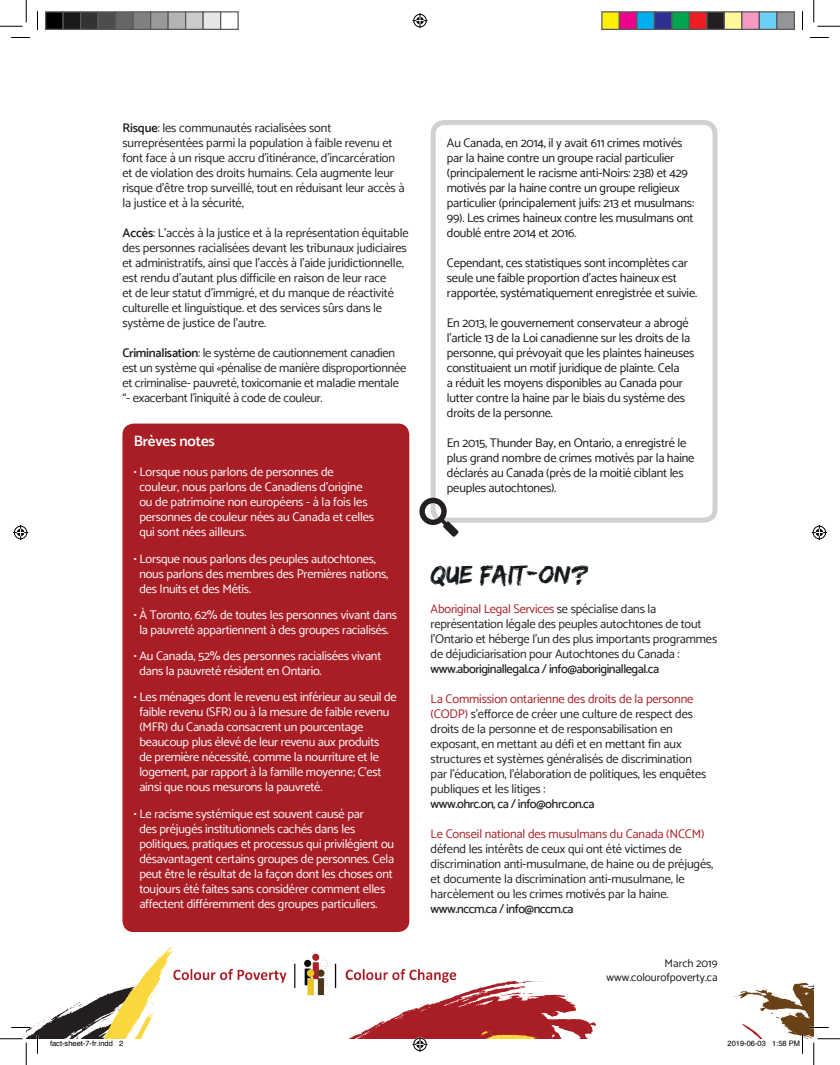
<style>
.page{position:relative;width:840px;height:1065px;background:#fff}
.page>*{position:absolute;margin:0;border:0;box-sizing:border-box;transform-origin:0 0}
.Headline_1{font:26.25px "Edo SZ";color:#15191c}
.Headline_2{font:600 15px "Catamaran";letter-spacing:-.01em;color:#fff}
.Paragraph{font:12.5px/15px "Catamaran";letter-spacing:-.01em;color:#231f20}
.t1{font:12.5px/15px "Catamaran";letter-spacing:-.015em;color:#fff}
.Box_-_Gray_Border{font:12.5px/15px "Catamaran";letter-spacing:-.015em;color:#15191c}
.Paragraph-2{font:500 12.5px "Catamaran";letter-spacing:-.04em;color:#231f20}
.Social_Links{font:11.25px "Catamaran";color:#15191c}
.t2{font:7.5px "Helvetica";color:#000}
.s1{font-weight:600}
.s2{color:#a91e25}
</style>
<div class="page">
<img style="left:173px;top:953px;width:284px;height:28px">
<div style="left:122px;top:424px;width:287px;height:508px;background:#a91e25;border-radius:11px"></div>
<div style="left:431px;top:120px;width:287px;height:403px;border:5px solid #cfd2d0;border-radius:11px"></div>
<svg style="left:419px;top:498px;width:40px;height:39px"></svg>
<svg style="left:11px;top:37px;width:19px;height:1px"></svg>
<svg style="left:810px;top:37px;width:19px;height:1px"></svg>
<svg style="left:37px;top:11px;width:1px;height:19px"></svg>
<svg style="left:802px;top:11px;width:1px;height:19px"></svg>
<svg style="left:0;top:0;width:27px;height:27px"></svg>
<svg style="left:814px;top:0;width:26px;height:27px"></svg>
<svg style="left:412px;top:13px;width:16px;height:15px"></svg>
<svg style="left:13px;top:525px;width:15px;height:15px"></svg>
<svg style="left:812px;top:525px;width:15px;height:15px"></svg>
<div style="left:46px;top:12px;width:17px;height:17px;background:#000"></div>
<div style="left:45px;top:11px;width:19px;height:19px;border:1px solid #595959"></div>
<div style="left:63px;top:12px;width:18px;height:17px;background:#1a1a1a"></div>
<div style="left:62px;top:11px;width:19px;height:19px;border:1px solid #595959"></div>
<div style="left:81px;top:12px;width:17px;height:17px;background:#333"></div>
<div style="left:80px;top:11px;width:19px;height:19px;border:1px solid #595959"></div>
<div style="left:98px;top:12px;width:18px;height:17px;background:#4d4d4d"></div>
<div style="left:98px;top:11px;width:18px;height:19px;border:1px solid #595959"></div>
<div style="left:116px;top:12px;width:17px;height:17px;background:#666"></div>
<div style="left:115px;top:11px;width:19px;height:19px;border:1px solid #595959"></div>
<div style="left:133px;top:12px;width:18px;height:17px;background:#808080"></div>
<div style="left:132px;top:11px;width:19px;height:19px;border:1px solid #595959"></div>
<div style="left:151px;top:12px;width:17px;height:17px;background:#999"></div>
<div style="left:150px;top:11px;width:19px;height:19px;border:1px solid #595959"></div>
<div style="left:168px;top:12px;width:18px;height:17px;background:#b3b3b3"></div>
<div style="left:168px;top:11px;width:18px;height:19px;border:1px solid #595959"></div>
<div style="left:186px;top:12px;width:17px;height:17px;background:#ccc"></div>
<div style="left:185px;top:11px;width:19px;height:19px;border:1px solid #595959"></div>
<div style="left:203px;top:12px;width:18px;height:17px;background:#e6e6e6"></div>
<div style="left:202px;top:11px;width:19px;height:19px;border:1px solid #595959"></div>
<div style="left:220px;top:11px;width:19px;height:19px;border:1px solid #595959"></div>
<div style="left:602px;top:12px;width:17px;height:17px;background:#fff101"></div>
<div style="left:601px;top:11px;width:19px;height:19px;border:1px solid #595959"></div>
<div style="left:619px;top:12px;width:18px;height:17px;background:#ed028c"></div>
<div style="left:619px;top:11px;width:19px;height:19px;border:1px solid #595959"></div>
<div style="left:637px;top:12px;width:17px;height:17px;background:#00aeef"></div>
<div style="left:636px;top:11px;width:19px;height:19px;border:1px solid #595959"></div>
<div style="left:654px;top:12px;width:18px;height:17px;background:#2e3092"></div>
<div style="left:654px;top:11px;width:18px;height:19px;border:1px solid #595959"></div>
<div style="left:672px;top:12px;width:17px;height:17px;background:#00a54f"></div>
<div style="left:671px;top:11px;width:19px;height:19px;border:1px solid #595959"></div>
<div style="left:689px;top:12px;width:18px;height:17px;background:#ee1d23"></div>
<div style="left:689px;top:11px;width:19px;height:19px;border:1px solid #595959"></div>
<div style="left:707px;top:12px;width:17px;height:17px;background:#231f20"></div>
<div style="left:706px;top:11px;width:19px;height:19px;border:1px solid #595959"></div>
<div style="left:724px;top:12px;width:18px;height:17px;background:#fff79a"></div>
<div style="left:724px;top:11px;width:18px;height:19px;border:1px solid #595959"></div>
<div style="left:742px;top:12px;width:17px;height:17px;background:#f499c2"></div>
<div style="left:741px;top:11px;width:19px;height:19px;border:1px solid #595959"></div>
<div style="left:759px;top:12px;width:18px;height:17px;background:#6bcff6"></div>
<div style="left:759px;top:11px;width:19px;height:19px;border:1px solid #595959"></div>
<div style="left:777px;top:12px;width:17px;height:17px;background:#939598"></div>
<div style="left:776px;top:11px;width:19px;height:19px;border:1px solid #595959"></div>
<svg style="left:0;top:947px;width:173px;height:118px"></svg>
<svg style="left:281px;top:981px;width:559px;height:84px"></svg>
<p class="Paragraph" style="left:122px;top:121px;width:284px"><span class="s1">Risque</span>: les communautés racialisées sont surreprésentées parmi la population à faible revenu et font face à un risque accru d’itinérance, d’incarcération et de violation des droits humains. Cela augmente leur risque d’être trop surveillé, tout en réduisant leur accès à la justice et à la sécurité,</p>
<p class="Paragraph" style="left:122px;top:226px;width:288px"><span class="s1">Accès</span>: L’accès à la justice et à la représentation équitable des personnes racialisées devant les tribunaux judiciaires et administratifs, ainsi que l’accès à l’aide juridictionnelle, est rendu d’autant plus difficile en raison de leur race<br>et de leur statut d’immigré, et du manque de réactivité culturelle et linguistique. et des services sûrs dans le système de justice de l’autre.</p>
<p class="Paragraph" style="left:122px;top:346px;width:285px"><span class="s1">Criminalisation</span>: le système de cautionnement canadien est un système qui «pénalise de manière disproportionnée et criminalise- pauvreté, toxicomanie et maladie mentale “- exacerbant l’iniquité à code de couleur.</p>
<p class="Headline_2" style="left:134px;top:432px;width:83px">Brèves notes</p>
<p class="t1" style="left:139px;top:465px;width:236px;text-indent:-6px">• Lorsque nous parlons de personnes de couleur, nous parlons de Canadiens d’origine ou de patrimoine non européens - à la fois les personnes de couleur nées au Canada et celles qui sont nées ailleurs.</p>
<p class="t1" style="left:139px;top:551px;width:251px;text-indent:-6px">• Lorsque nous parlons des peuples autochtones, nous parlons des membres des Premières nations, des Inuits et des Métis.</p>
<p class="t1" style="left:134px;top:607px;width:265px;text-align:center">• À Toronto, 62% de toutes les personnes vivant dans la pauvreté appartiennent à des groupes racialisés.</p>
<p class="t1" style="left:139px;top:648px;width:244px;text-indent:-6px">• Au Canada, 52% des personnes racialisées vivant dans la pauvreté résident en Ontario.</p>
<p class="t1" style="left:139px;top:690px;width:259px;text-indent:-6px">• Les ménages dont le revenu est inférieur au seuil de faible revenu (SFR) ou à la mesure de faible revenu (MFR) du Canada consacrent un pourcentage beaucoup plus élevé de leur revenu aux produits<br>de première nécessité, comme la nourriture et le logement, par rapport à la famille moyenne; C’est ainsi que nous mesurons la pauvreté.</p>
<p class="t1" style="left:139px;top:806px;width:256px;text-indent:-6px">• Le racisme systémique est souvent causé par<br>des préjugés institutionnels cachés dans les politiques, pratiques et processus qui privilégient ou désavantagent certains groupes de personnes. Cela peut être le résultat de la façon dont les choses ont toujours été faites sans considérer comment elles affectent différemment des groupes particuliers.</p>
<p class="Box_-_Gray_Border" style="left:447px;top:135px;width:249px">Au Canada, en 2014, il y avait 611 crimes motivés par la haine contre un groupe racial particulier (principalement le racisme anti-Noirs: 238) et 429 motivés par la haine contre un groupe religieux particulier (principalement juifs: 213 et musulmans:<br>99). Les crimes haineux contre les musulmans ont doublé entre 2014 et 2016.</p>
<p class="Box_-_Gray_Border" style="left:447px;top:255px;width:252px">Cependant, ces statistiques sont incomplètes car seule une faible proportion d’actes haineux est rapportée, systématiquement enregistrée et suivie.</p>
<p class="Box_-_Gray_Border" style="left:447px;top:315px;width:249px">En 2013, le gouvernement conservateur a abrogé l’article 13 de la Loi canadienne sur les droits de la personne, qui prévoyait que les plaintes haineuses constituaient un motif juridique de plainte. Cela<br>a réduit les moyens disponibles au Canada pour lutter contre la haine par le biais du système des droits de la personne.</p>
<p class="Box_-_Gray_Border" style="left:447px;top:435px;width:249px">En 2015, Thunder Bay, en Ontario, a enregistré le plus grand nombre de crimes motivés par la haine déclarés au Canada (près de la moitié ciblant les peuples autochtones).</p>
<p class="Headline_1" style="left:431px;top:560px;width:159px">QUE FAIT-ON?</p>
<p class="Paragraph" style="left:431px;top:602px;width:288px"><span class="s2">Aboriginal Legal Services</span> se spécialise dans la représentation légale des peuples autochtones de tout l’Ontario et héberge l’un des plus importants programmes de déjudiciarisation pour Autochtones du Canada :</p>
<p class="Paragraph-2" style="left:431px;top:662px;width:230px">www.aboriginallegal.ca / info@aboriginallegal.ca</p>
<p class="Paragraph" style="left:431px;top:692px;width:277px"><span class="s2">La Commission ontarienne des droits de la personne (CODP)</span> s’efforce de créer une culture de respect des droits de la personne et de responsabilisation en exposant, en mettant au défi et en mettant fin aux structures et systèmes généralisés de discrimination par l’éducation, l’élaboration de politiques, les enquêtes publiques et les litiges :</p>
<p class="Paragraph-2" style="left:431px;top:797px;width:165px">www.ohrc.on, ca / info@ohrc.on.ca</p>
<p class="Paragraph" style="left:431px;top:827px;width:284px"><span class="s2">Le Conseil national des musulmans du Canada (NCCM) </span>défend les intérêts de ceux qui ont été victimes de discrimination anti-musulmane, de haine ou de préjugés, et documente la discrimination anti-musulmane, le harcèlement ou les crimes motivés par la haine.</p>
<p class="Paragraph-2" style="left:431px;top:902px;width:145px">www.nccm.ca / info@nccm.ca</p>
<p class="Social_Links" style="left:665px;top:957px;width:54px">March 2019</p>
<p class="Social_Links" style="left:607px;top:970px;width:112px">www.colourofpoverty.ca</p>
<p class="t2" style="left:50px;top:1038px;width:75px">fact-sheet-7-fr.indd 2</p>
<p class="t2" style="left:728px;top:1038px;width:74px">2019-06-03 1:58 PM</p>
</div>
